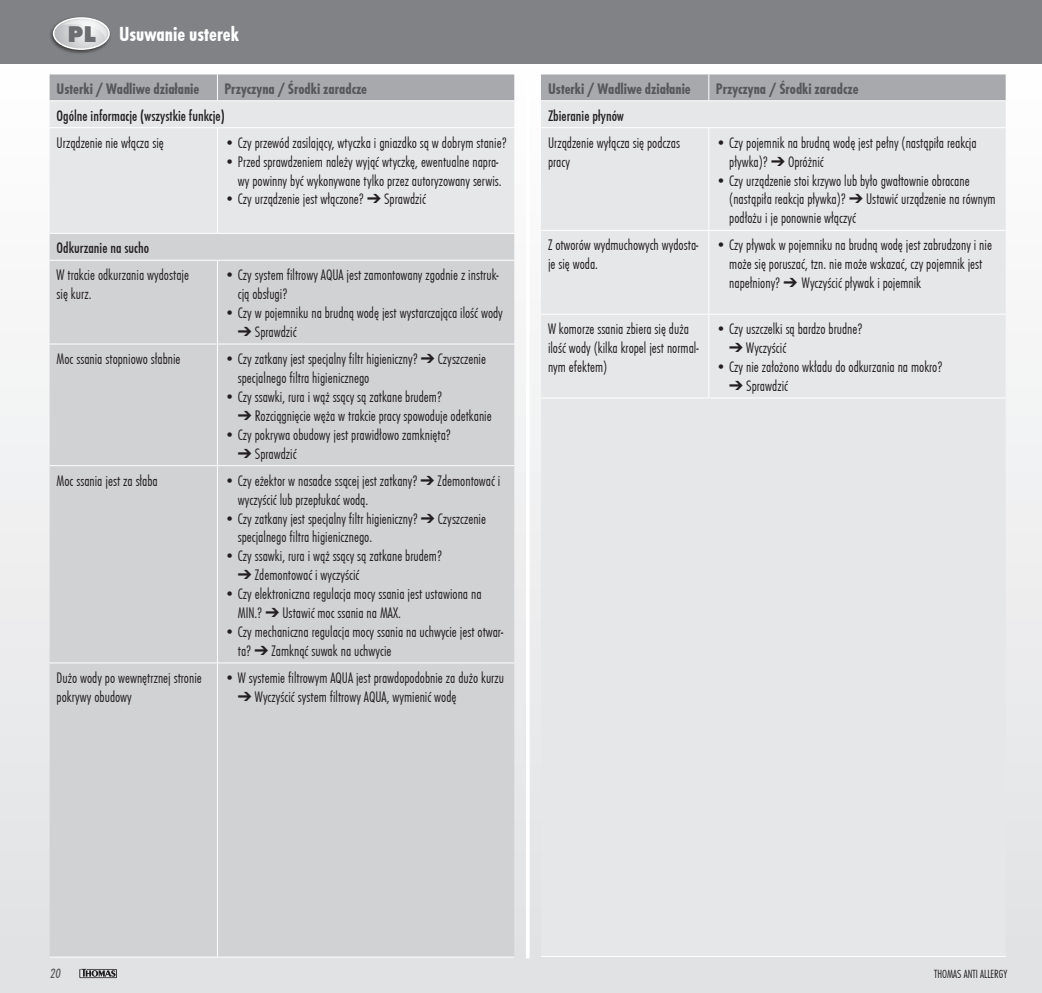
<style>
.page{position:relative;width:1042px;height:993px;background:#fff}
.page>*{position:absolute;margin:0;border:0;box-sizing:border-box;transform-origin:0 0}
.t1{font:800 23.62px "Function";color:#6c6d70}
.t2{font:700 21px "Futura Con";color:#fff}
._9_p_Fließtext{font:300 15.75px/18.9px "Futura Con";color:#231f20}
._9_p_Fließtext-2{font:700 15.75px "Futura Con";color:#57585a}
._9_p_Fließtext_fett{font:500 15.75px "Futura Con";color:#231f20}
.t3{font:italic 500 14px "Futura Con";color:#57585a}
.t4{font:300 12.25px "Futura Con";color:#231f20}
</style>
<div class="page">
<div style="left:0;top:63px;width:1042px;height:929px;background:linear-gradient(to bottom,#fefefe,#e0e1e3)"></div>
<div style="left:0;top:0;width:1042px;height:63px;background:#808285"></div>
<div style="left:49px;top:15px;width:64px;height:39px;background:#231f20;opacity:.75"></div>
<div style="left:53px;top:17px;width:57px;height:33px;border:1px solid #fff;border-radius:50%"></div>
<svg style="left:54px;top:18px;width:55px;height:31px;background:#cdced0"></svg>
<div style="left:50px;top:101px;width:464px;height:132px;background:#e6e7e9"></div>
<div style="left:50px;top:234px;width:464px;height:722px;background:#d1d2d4"></div>
<div style="left:50px;top:74px;width:464px;height:26px;background:#a8a9ad"></div>
<hr style="left:50px;top:100px;width:167px;height:1px;background:#fff">
<hr style="left:217px;top:100px;width:297px;height:1px;background:#fff">
<hr style="left:50px;top:127px;width:167px;height:1px;background:#fff">
<hr style="left:217px;top:127px;width:297px;height:1px;background:#fff">
<hr style="left:217px;top:128px;width:1px;height:105px;background:#fff">
<hr style="left:50px;top:233px;width:167px;height:1px;background:#fff">
<hr style="left:217px;top:233px;width:297px;height:1px;background:#fff">
<hr style="left:50px;top:260px;width:167px;height:1px;background:#fff">
<hr style="left:217px;top:260px;width:297px;height:1px;background:#fff">
<hr style="left:217px;top:260px;width:1px;height:83px;background:#fff">
<hr style="left:50px;top:343px;width:167px;height:1px;background:#fff">
<hr style="left:217px;top:343px;width:297px;height:1px;background:#fff">
<hr style="left:217px;top:344px;width:1px;height:121px;background:#fff">
<hr style="left:50px;top:465px;width:167px;height:1px;background:#fff">
<hr style="left:217px;top:465px;width:297px;height:1px;background:#fff">
<hr style="left:217px;top:466px;width:1px;height:196px;background:#fff">
<hr style="left:50px;top:662px;width:167px;height:1px;background:#fff">
<hr style="left:217px;top:662px;width:297px;height:1px;background:#fff">
<hr style="left:217px;top:663px;width:1px;height:293px;background:#fff">
<hr style="left:50px;top:956px;width:167px;height:1px;background:#fff">
<hr style="left:217px;top:956px;width:297px;height:1px;background:#fff">
<div style="left:541px;top:101px;width:464px;height:854px;background:#e6e7e9"></div>
<div style="left:541px;top:74px;width:464px;height:26px;background:#a8a9ad"></div>
<hr style="left:541px;top:100px;width:168px;height:1px;background:#fff">
<hr style="left:709px;top:100px;width:296px;height:1px;background:#fff">
<hr style="left:541px;top:127px;width:168px;height:1px;background:#fff">
<hr style="left:709px;top:127px;width:296px;height:1px;background:#fff">
<hr style="left:708px;top:128px;width:1px;height:102px;background:#fff">
<hr style="left:708px;top:314px;width:1px;height:83px;background:#fff">
<hr style="left:541px;top:230px;width:168px;height:1px;background:#fff">
<hr style="left:709px;top:230px;width:296px;height:1px;background:#fff">
<hr style="left:708px;top:231px;width:1px;height:82px;background:#fff">
<hr style="left:541px;top:313px;width:168px;height:1px;background:#fff">
<hr style="left:709px;top:313px;width:296px;height:1px;background:#fff">
<hr style="left:541px;top:397px;width:168px;height:1px;background:#fff">
<hr style="left:709px;top:397px;width:296px;height:1px;background:#fff">
<hr style="left:541px;top:955px;width:168px;height:1px;background:#fff">
<hr style="left:709px;top:955px;width:296px;height:1px;background:#fff">
<svg style="left:79px;top:968px;width:38px;height:9px"></svg>
<hr style="left:526px;top:74px;width:3px;height:883px;background:#fff">
<p class="t1" style="left:68px;top:20px;width:30px">PL</p>
<p class="t2" style="left:119px;top:19px;width:121px">Usuwanie usterek</p>
<p class="_9_p_Fließtext-2" style="left:57px;top:78px;width:144px">Usterki / Wadliwe działanie</p>
<p class="_9_p_Fließtext-2" style="left:224px;top:78px;width:144px">Przyczyna / Środki zaradcze</p>
<p class="_9_p_Fließtext_fett" style="left:57px;top:105px;width:170px">Ogólne informacje (wszystkie funkcje)</p>
<p class="_9_p_Fließtext" style="left:57px;top:132px;width:109px">Urządzenie nie włącza się</p>
<p class="_9_p_Fließtext" style="left:224px;top:132px;width:284px">• Czy przewód zasilający, wtyczka i gniazdko są w dobrym stanie?</p>
<p class="_9_p_Fließtext" style="left:224px;top:151px;width:279px;text-align:right">• Przed sprawdzeniem należy wyjąć wtyczkę, ewentualne napra&shy;wy powinny być wykonywane tylko przez autoryzowany serwis.</p>
<p class="_9_p_Fließtext" style="left:224px;top:189px;width:203px">• Czy urządzenie jest włączone? ➔ Sprawdzić</p>
<p class="_9_p_Fließtext_fett" style="left:57px;top:237px;width:94px">Odkurzanie na sucho</p>
<p class="_9_p_Fließtext" style="left:57px;top:265px;width:134px">W trakcie odkurzania wydostaje się kurz.</p>
<p class="_9_p_Fließtext" style="left:238px;top:265px;width:262px;text-indent:-13px">• Czy system filtrowy AQUA jest zamontowany zgodnie z instruk&shy;cją obsługi?</p>
<p class="_9_p_Fließtext" style="left:224px;top:303px;width:280px">• Czy w pojemniku na brudną wodę jest wystarczająca ilość wody</p>
<p class="_9_p_Fließtext" style="left:238px;top:321px;width:60px">➔ Sprawdzić</p>
<p class="_9_p_Fließtext" style="left:57px;top:348px;width:125px">Moc ssania stopniowo słabnie</p>
<p class="_9_p_Fließtext" style="left:238px;top:348px;width:250px;text-indent:-13px">• Czy zatkany jest specjalny filtr higieniczny? ➔ Czyszczenie specjalnego filtra higienicznego</p>
<p class="_9_p_Fließtext" style="left:224px;top:386px;width:219px">• Czy ssawki, rura i wąż ssący są zatkane brudem?</p>
<p class="_9_p_Fließtext" style="left:238px;top:405px;width:255px">➔ Rozciągnięcie węża w trakcie pracy spowoduje odetkanie</p>
<p class="_9_p_Fließtext" style="left:224px;top:424px;width:228px">• Czy pokrywa obudowy jest prawidłowo zamknięta?</p>
<p class="_9_p_Fließtext" style="left:238px;top:443px;width:60px">➔ Sprawdzić</p>
<p class="_9_p_Fließtext" style="left:57px;top:470px;width:103px">Moc ssania jest za słaba</p>
<p class="_9_p_Fließtext" style="left:238px;top:470px;width:264px;text-indent:-13px">• Czy eżektor w nasadce ssącej jest zatkany? ➔ Zdemontować i wyczyścić lub przepłukać wodą.</p>
<p class="_9_p_Fließtext" style="left:238px;top:508px;width:250px;text-indent:-13px">• Czy zatkany jest specjalny filtr higieniczny? ➔ Czyszczenie specjalnego filtra higienicznego.</p>
<p class="_9_p_Fließtext" style="left:224px;top:546px;width:219px">• Czy ssawki, rura i wąż ssący są zatkane brudem?</p>
<p class="_9_p_Fließtext" style="left:238px;top:564px;width:123px">➔ Zdemontować i wyczyścić</p>
<p class="_9_p_Fließtext" style="left:238px;top:583px;width:245px;text-indent:-13px">• Czy elektroniczna regulacja mocy ssania jest ustawiona na<br>MIN.? ➔ Ustawić moc ssania na MAX.</p>
<p class="_9_p_Fließtext" style="left:238px;top:621px;width:267px;text-indent:-13px">• Czy mechaniczna regulacja mocy ssania na uchwycie jest otwar&shy;ta? ➔ Zamknąć suwak na uchwycie</p>
<p class="_9_p_Fließtext" style="left:57px;top:667px;width:147px">Dużo wody po wewnętrznej stronie pokrywy obudowy</p>
<p class="_9_p_Fließtext" style="left:224px;top:667px;width:281px">• W systemie filtrowym AQUA jest prawdopodobnie za dużo kurzu</p>
<p class="_9_p_Fließtext" style="left:238px;top:686px;width:220px">➔ Wyczyścić system filtrowy AQUA, wymienić wodę</p>
<p class="_9_p_Fließtext-2" style="left:548px;top:78px;width:144px">Usterki / Wadliwe działanie</p>
<p class="_9_p_Fließtext-2" style="left:716px;top:78px;width:144px">Przyczyna / Środki zaradcze</p>
<p class="_9_p_Fließtext_fett" style="left:548px;top:105px;width:78px">Zbieranie płynów</p>
<p class="_9_p_Fließtext" style="left:548px;top:132px;width:133px">Urządzenie wyłącza się podczas pracy</p>
<p class="_9_p_Fließtext" style="left:729px;top:132px;width:249px;text-indent:-13px">• Czy pojemnik na brudną wodę jest pełny (nastąpiła reakcja pływka)? ➔ Opróżnić</p>
<p class="_9_p_Fließtext" style="left:729px;top:170px;width:268px;text-indent:-13px">• Czy urządzenie stoi krzywo lub było gwałtownie obracane (nastąpiła reakcja pływka)? ➔ Ustawić urządzenie na równym podłożu i je ponownie włączyć</p>
<p class="_9_p_Fließtext" style="left:548px;top:235px;width:152px">Z otworów wydmuchowych wydosta&shy;je się woda.</p>
<p class="_9_p_Fließtext" style="left:729px;top:235px;width:264px;text-indent:-13px">• Czy pływak w pojemniku na brudną wodę jest zabrudzony i nie może się poruszać, tzn. nie może wskazać, czy pojemnik jest napełniony? ➔ Wyczyścić pływak i pojemnik</p>
<p class="_9_p_Fließtext" style="left:548px;top:319px;width:152px">W komorze ssania zbiera się duża ilość wody (kilka kropel jest normal&shy;nym efektem)</p>
<p class="_9_p_Fließtext" style="left:716px;top:319px;width:148px">• Czy uszczelki są bardzo brudne?</p>
<p class="_9_p_Fließtext" style="left:729px;top:338px;width:58px">➔ Wyczyścić</p>
<p class="_9_p_Fließtext" style="left:716px;top:356px;width:228px">• Czy nie założono wkładu do odkurzania na mokro?</p>
<p class="_9_p_Fließtext" style="left:729px;top:375px;width:60px">➔ Sprawdzić</p>
<p class="t3" style="left:50px;top:963px;width:12px">20</p>
<p class="t4" style="left:934px;top:965px;width:74px">THOMAS ANTI ALLERGY</p>
</div>
